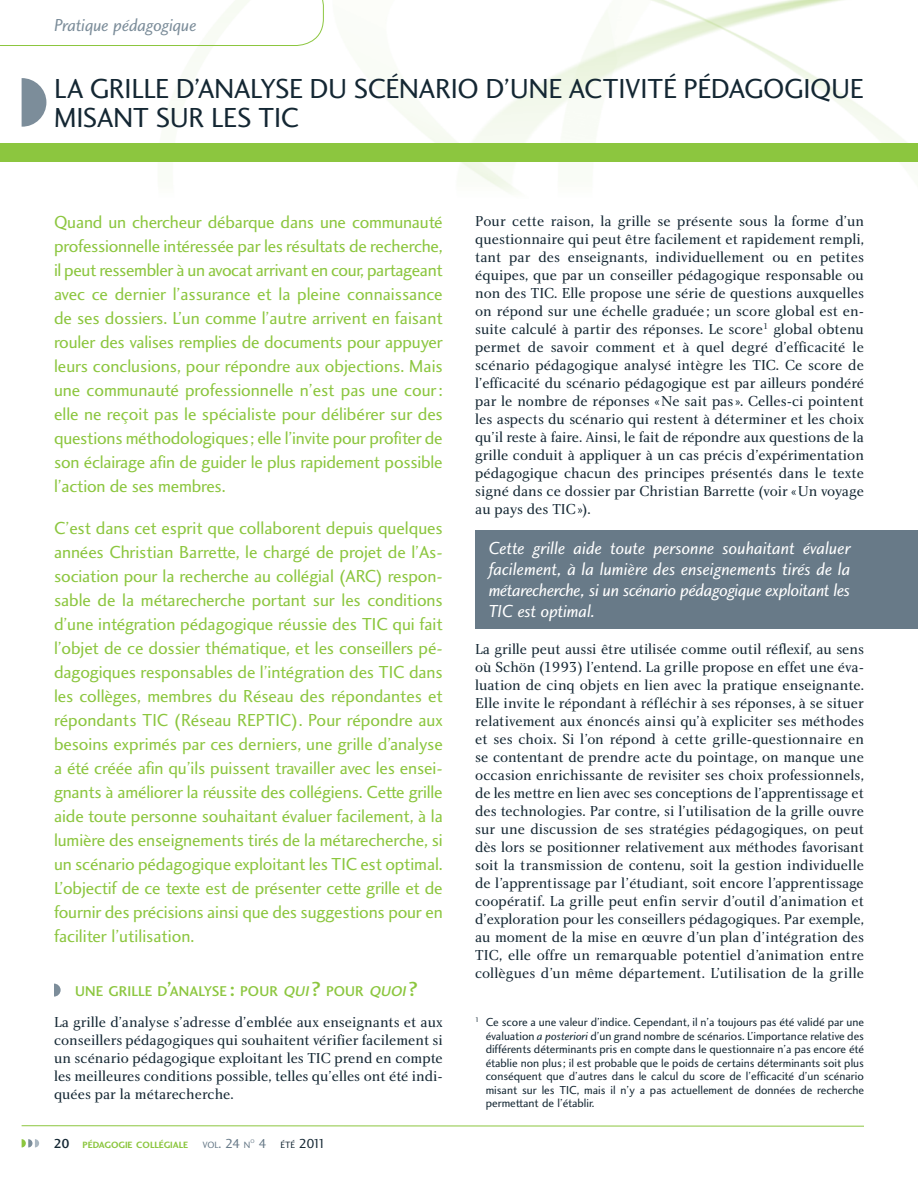
<style>
.page{position:relative;width:918px;height:1188px;background:#fff}
.page>*{position:absolute;margin:0;border:0;box-sizing:border-box;transform-origin:0 0}
.t1{font:28.5px/28.5px "Charlotte Sans Book Plain";letter-spacing:-.01em;color:#142733}
.t2{font:18px/24px "Charlotte Sans Book Plain";letter-spacing:-.01em;color:#8cc63f;text-align:justify}
.t3{font:18px/21px "Charlotte Sans Book Italic Plain";letter-spacing:-.015em;color:#fff;text-align:justify}
.t4{font:18px "Charlotte Sans Book Italic Plain";letter-spacing:-.01em;color:#7c8d9a}
.t5{font:15px/18px "Charlotte Book Plain";color:#142733;text-align:justify}
.t6{font:14.7px "Charlotte Sans Medium Plain";letter-spacing:.005em;color:#8cc63f}
.t7{font:13.5px "Charlotte Sans Book Plain";color:#142733}
.t8{font:12px/13.5px "Charlotte Sans Book Plain";color:#142733;text-align:justify}
.t9{font:9.45px "Charlotte Sans Bold Plain";color:#8cc63f}
.t10{font:9.45px "Charlotte Sans Book Plain";color:#687a88}
.t11{font:5.55px "Charlotte Sans Book Plain";color:#687a88}
.s1{font-size:21px}
.s2{font-style:italic}
.s3{font-family:"Charlotte Sans Medium Plain";font-size:13.5px;color:#142733}
.s4{font-size:13.5px}
.s5{color:#687a88}
.s6{font-size:9.45px}
.s7{font-family:"Charlotte Sans Book Italic Plain"}
</style>
<div class="page">
<img style="left:0;top:0;width:918px;height:193px">
<svg style="left:0;top:0;width:324px;height:46px"></svg>
<svg style="left:22px;top:78px;width:24px;height:49px"></svg>
<svg style="left:54px;top:984px;width:7px;height:13px"></svg>
<div style="left:475px;top:530px;width:443px;height:99px;background:#687a88"></div>
<div style="left:0;top:144px;width:918px;height:18px;background:#8cc63f"></div>
<hr style="left:22px;top:1125px;width:842px;height:2px;background:#8cc63f">
<svg style="left:22px;top:1139px;width:17px;height:9px"></svg>
<p class="t4" style="left:54px;top:18px;width:144px">Pratique pédagogique</p>
<h1 class="t1" style="left:54px;top:77px;width:811px">LA GRILLE D’ANALYSE DU SCÉNARIO D’UNE ACTIVITÉ PÉDAGOGIQUE<br>MISANT SUR LES TIC</h1>
<p class="t2" style="left:54px;top:212px;width:390px">Quand un chercheur débarque dans une communauté professionnelle intéressée par les résultats de recherche, il peut ressembler à un avocat arrivant en cour, partageant avec ce dernier l’assurance et la pleine connaissance de ses dossiers. L’un comme l’autre arrivent en faisant rouler des valises remplies de documents pour appuyer leurs conclusions, pour répondre aux objections. Mais une communauté professionnelle n’est pas une cour : elle ne reçoit pas le spécialiste pour délibérer sur des questions méthodologiques ; elle l’invite pour profiter de son éclairage afin de guider le plus rapidement possible l’action de ses membres.</p>
<p class="t2" style="left:54px;top:518px;width:390px">C’est dans cet esprit que collaborent depuis quelques années Christian Barrette, le chargé de projet de l’As&shy;sociation pour la recherche au collégial (ARC) respon&shy;sable de la métarecherche portant sur les conditions d’une intégration pédagogique réussie des TIC qui fait l’objet de ce dossier thématique, et les conseillers pé&shy;dagogiques responsables de l’intégration des TIC dans les collèges, membres du Réseau des répondantes et répondants TIC (Réseau REPTIC). Pour répondre aux besoins exprimés par ces derniers, une grille d’analyse a été créée afin qu’ils puissent travailler avec les ensei&shy;gnants à améliorer la réussite des collégiens. Cette grille aide toute personne souhaitant évaluer facilement, à la lumière des enseignements tirés de la métarecherche, si un scénario pédagogique exploitant les TIC est optimal.<br>L’objectif de ce texte est de présenter cette grille et de fournir des précisions ainsi que des suggestions pour en faciliter l’utilisation.</p>
<p class="t6" style="left:75px;top:985px;width:344px">UNE GRILLE D<span class="s1">’</span>ANALYSE <span class="s1">:</span> POUR <span class="s2">QUI</span><span class="s1">?</span> POUR <span class="s2">QUOI</span><span class="s1">?</span></p>
<p class="t5" style="left:54px;top:1015px;width:390px">La grille d’analyse s’adresse d’emblée aux enseignants et aux conseillers pédagogiques qui souhaitent vérifier facilement si un scénario pédagogique exploitant les TIC prend en compte les meilleures conditions possible, telles qu’elles ont été indi&shy;quées par la métarecherche.</p>
<p class="t9" style="left:54px;top:1141px;width:136px"><span class="s3">20</span> PÉDAGOGIE COLLÉGIALE</p>
<p class="t10" style="left:202px;top:1141px;width:49px">VOL<span class="s4">. 24</span> N</p>
<p class="t11" style="left:250px;top:1139px;width:6px">O</p>
<p class="t7" style="left:258px;top:1138px;width:69px"><span class="s5">4</span> <span class="s6">ÉTÉ</span> 2011</p>
<p class="t5" style="left:475px;top:213px;width:390px">Pour cette raison, la grille se présente sous la forme d’un questionnaire qui peut être facilement et rapidement rempli, tant par des enseignants, individuellement ou en petites équipes, que par un conseiller pédagogique responsable ou non des TIC. Elle propose une série de questions auxquelles on répond sur une échelle graduée ; un score global est en&shy;suite calculé à partir des réponses. Le score<sup>1</sup> global obtenu permet de savoir comment et à quel degré d’efficacité le scénario pédagogique analysé intègre les TIC. Ce score de l’efficacité du scénario pédagogique est par ailleurs pondéré par le nombre de réponses « Ne sait pas ». Celles-ci pointent les aspects du scénario qui restent à déterminer et les choix qu’il reste à faire. Ainsi, le fait de répondre aux questions de la grille conduit à appliquer à un cas précis d’expérimentation pédagogique chacun des principes présentés dans le texte signé dans ce dossier par Christian Barrette (voir « Un voyage au pays des TIC »).</p>
<p class="t3" style="left:489px;top:539px;width:363px">Cette grille aide toute personne souhaitant évaluer facilement, à la lumière des enseignements tirés de la métarecherche, si un scénario pédagogique exploitant les TIC est optimal.</p>
<p class="t5" style="left:475px;top:641px;width:390px">La grille peut aussi être utilisée comme outil réflexif, au sens où Schön (1993) l’entend. La grille propose en effet une éva&shy;luation de cinq objets en lien avec la pratique enseignante.<br>Elle invite le répondant à réfléchir à ses réponses, à se situer relativement aux énoncés ainsi qu’à expliciter ses méthodes et ses choix. Si l’on répond à cette grille-questionnaire en se contentant de prendre acte du pointage, on manque une occasion enrichissante de revisiter ses choix professionnels, de les mettre en lien avec ses conceptions de l’apprentissage et des technologies. Par contre, si l’utilisation de la grille ouvre sur une discussion de ses stratégies pédagogiques, on peut dès lors se positionner relativement aux méthodes favorisant soit la transmission de contenu, soit la gestion individuelle de l’apprentissage par l’étudiant, soit encore l’apprentissage coopératif. La grille peut enfin servir d’outil d’animation et d’exploration pour les conseillers pédagogiques. Par exemple, au moment de la mise en œuvre d’un plan d’intégration des TIC, elle offre un remarquable potentiel d’animation entre collègues d’un même département. L’utilisation de la grille</p>
<p class="t8" style="left:486px;top:1017px;width:380px;text-indent:-10px"><sup>1</sup> Ce score a une valeur d’indice. Cependant, il n’a toujours pas été validé par une évaluation <span class="s7">a posteriori</span> d’un grand nombre de scénarios. L’importance relative des différents déterminants pris en compte dans le questionnaire n’a pas encore été établie non plus ; il est probable que le poids de certains déterminants soit plus conséquent que d’autres dans le calcul du score de l’efficacité d’un scénario misant sur les TIC, mais il n’y a pas actuellement de données de recherche permettant de l’établir.</p>
</div>
